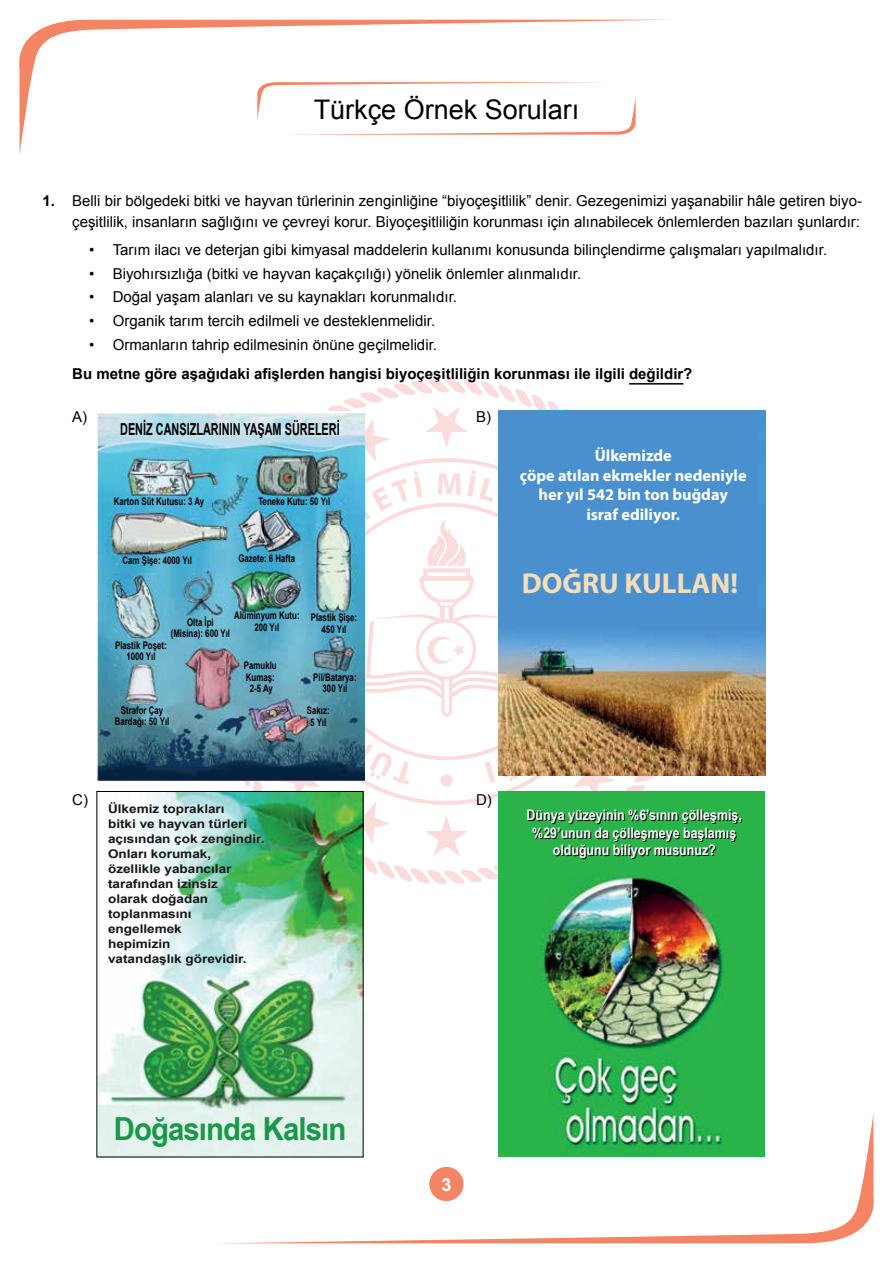
<style>
.page{position:relative;width:893px;height:1263px;background:#fff}
.page>*{position:absolute;margin:0;border:0;box-sizing:border-box;transform-origin:0 0}
.t1{font:700 31.65px "Arial Narrow";letter-spacing:-.025em;color:#199948;scale:1.13 1}
.t2{font:700 28.8px "Myriad Pro";color:#f6ddb9}
.t3{font:27px "Arial";color:#000}
.t4{font:700 18px "Arial";color:#fff}
.t5{font:700 16.5px "Arial";color:#000;scale:.66 1}
.t6{font:700 16.35px/19.5px "Myriad Pro";color:#fff;text-align:center}
.t7{font:15px/21px "Arial";color:#000;text-align:right}
.t8{font:700 15px "Arial";color:#000}
.t9{font:700 14.55px/17.4px "Arial Narrow";color:#fff;text-align:center;scale:1.05 1}
.t10{font:700 12px/15px "Arial";color:#131718;scale:1.13 1}
.t11{font:700 10.5px/11.2px "Arial";color:#000;text-align:center;scale:.75 1}
.s1{font-weight:700}
</style>
<div class="page">
<svg style="left:187px;top:372px;width:519px;height:519px"></svg>
<svg style="left:19px;top:20px;width:631px;height:135px"></svg>
<svg style="left:217px;top:1113px;width:657px;height:130px"></svg>
<hr style="left:629px;top:383px;width:54px;height:2px;background:#000">
<img style="left:98px;top:412px;width:266px;height:368px">
<img style="left:107px;top:574px;width:56px;height:64px">
<img style="left:499px;top:410px;width:266px;height:366px">
<img style="left:98px;top:793px;width:263px;height:362px">
<img style="left:499px;top:791px;width:265px;height:365px">
<img style="left:248px;top:698px;width:61px;height:50px">
<svg style="left:255px;top:82px;width:383px;height:53px"></svg>
<h3 class="t3" style="left:314px;top:92px;width:267px">Türkçe Örnek Soruları</h3>
<p class="t7" style="left:43px;top:190px;width:821px"><span class="s1">1.</span> Belli bir bölgedeki bitki ve hayvan türlerinin zenginliğine “biyoçeşitlilik” denir. Gezegenimizi yaşanabilir hâle getiren biyo&shy;çeşitlilik, insanların sağlığını ve çevreyi korur. Biyoçeşitliliğin korunması için alınabilecek önlemlerden bazıları şunlardır:</p>
<p class="t7" style="left:89px;top:239px;width:739px">• Tarım ilacı ve deterjan gibi kimyasal maddelerin kullanımı konusunda bilinçlendirme çalışmaları yapılmalıdır.</p>
<p class="t7" style="left:89px;top:263px;width:493px">• Biyohırsızlığa (bitki ve hayvan kaçakçılığı) yönelik önlemler alınmalıdır.</p>
<p class="t7" style="left:89px;top:287px;width:369px">• Doğal yaşam alanları ve su kaynakları korunmalıdır.</p>
<p class="t7" style="left:89px;top:310px;width:348px">• Organik tarım tercih edilmeli ve desteklenmelidir.</p>
<p class="t7" style="left:89px;top:334px;width:349px">• Ormanların tahrip edilmesinin önüne geçilmelidir.</p>
<p class="t8" style="left:72px;top:364px;width:622px">Bu metne göre aşağıdaki afişlerden hangisi biyoçeşitliliğin korunması ile ilgili değildir?</p>
<p class="t7" style="left:72px;top:406px;width:16px">A)</p>
<p class="t7" style="left:476px;top:406px;width:17px">B)</p>
<p class="t5" style="left:120px;top:418px;width:334px">DENİZ CANSIZLARININ YAŞAM SÜRELERİ</p>
<p class="t11" style="left:114px;top:496px;width:122px">Karton Süt Kutusu: 3 Ay</p>
<p class="t11" style="left:123px;top:555px;width:94px">Cam Şişe: 4000 Yıl</p>
<p class="t11" style="left:258px;top:496px;width:97px">Teneke Kutu: 50 Yıl</p>
<p class="t11" style="left:238px;top:553px;width:77px">Gazete: 6 Hafta</p>
<p class="t11" style="left:234px;top:610px;width:89px">Alüminyum Kutu:<br>200 Yıl</p>
<p class="t11" style="left:171px;top:617px;width:81px">Olta İpi (Misina): 600 Yıl</p>
<p class="t11" style="left:115px;top:640px;width:70px">Plastik Poşet:<br>1000 Yıl</p>
<p class="t11" style="left:115px;top:705px;width:74px">Strafor Çay<br>Bardağı: 50 Yıl</p>
<p class="t11" style="left:244px;top:660px;width:45px">Pamuklu<br>Kumaş:<br>2-5 Ay</p>
<p class="t11" style="left:311px;top:612px;width:63px">Plastik Şişe:<br>450 Yıl</p>
<p class="t11" style="left:313px;top:672px;width:59px">Pil/Batarya:<br>300 Yıl</p>
<p class="t11" style="left:307px;top:705px;width:32px">Sakız:<br>5 Yıl</p>
<p class="t7" style="left:72px;top:789px;width:17px">C)</p>
<p class="t10" style="left:108px;top:801px;width:140px">Ülkemiz toprakları<br>bitki ve hayvan türleri açısından çok zengindir.<br>Onları korumak, özellikle yabancılar tarafından izinsiz<br>olarak doğadan toplanmasını engellemek<br>hepimizin<br>vatandaşlık görevidir.</p>
<p class="t7" style="left:476px;top:789px;width:17px">D)</p>
<p class="t6" style="left:520px;top:445px;width:228px">Ülkemizde<br>çöpe atılan ekmekler nedeniyle her yıl 542 bin ton buğday<br>israf ediliyor.</p>
<h2 class="t2" style="left:522px;top:564px;width:218px">DOĞRU KULLAN!</h2>
<p class="t9" style="left:527px;top:806px;width:207px">Dünya yüzeyinin %6’sının çölleşmiş, %29’unun da çölleşmeye başlamış olduğunu biliyor musunuz?</p>
<h1 class="t1" style="left:114px;top:1105px;width:207px">Doğasında Kalsın</h1>
<p class="t4" style="left:442px;top:1172px;width:12px">3</p>
</div>
